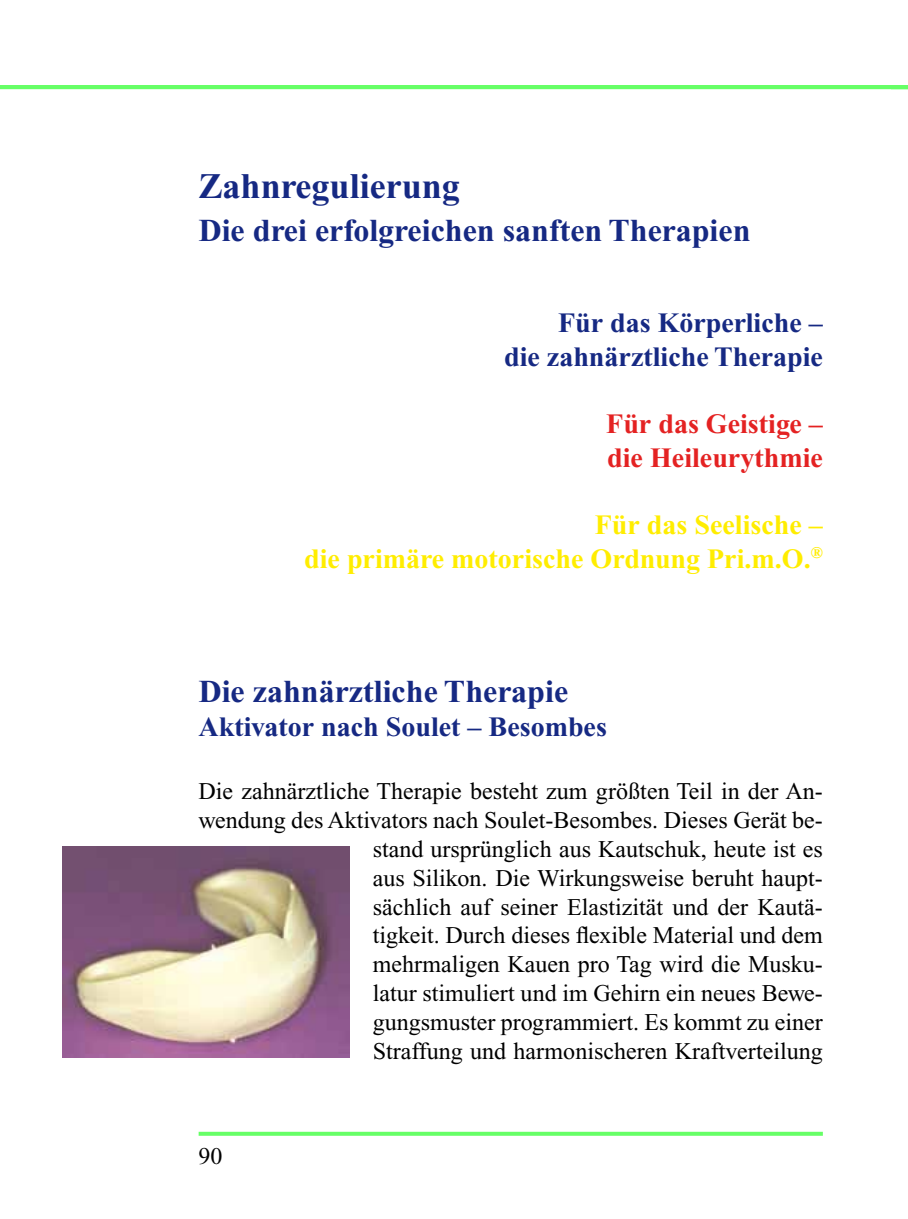
<style>
.page{position:relative;width:908px;height:1219px;background:#fff}
.page>*{position:absolute;margin:0;border:0;box-sizing:border-box;transform-origin:0 0}
.t1{font:700 36px "Times New Roman";color:#162983}
.t2{font:700 32px "Times New Roman";color:#162983}
.t3{font:700 28px/33.6px "Times New Roman";color:#162983;text-align:right}
.t4{font:700 28px/33.6px "Times New Roman";color:#ffed00;text-align:right}
.t5{font:700 28px/33.6px "Times New Roman";color:#e42222}
.t6{font:24px/28.8px "Times New Roman";color:#000;text-align:right}
</style>
<div class="page">
<svg style="left:198px;top:1132px;width:624px;height:4px;background:#6dff6d"></svg>
<hr style="left:0;top:85px;width:907px;height:4px;background:#6f6">
<img style="left:62px;top:846px;width:288px;height:211px">
<h1 class="t1" style="left:198px;top:166px;width:262px">Zahnregulierung</h1>
<h2 class="t2" style="left:198px;top:213px;width:553px">Die drei erfolgreichen sanften Therapien</h2>
<p class="t3" style="left:504px;top:306px;width:320px">Für das Körperliche –<br>die zahnärztliche Therapie</p>
<p class="t5" style="left:606px;top:407px;width:218px">Für das Geistige – die Heileurythmie</p>
<p class="t4" style="left:304px;top:508px;width:520px">Für das Seelische –<br>die primäre motorische Ordnung Pri.m.O.<sup>®</sup></p>
<h2 class="t2" style="left:198px;top:674px;width:371px">Die zahnärztliche Therapie</h2>
<p class="t3" style="left:198px;top:710px;width:409px">Aktivator nach Soulet – Besombes</p>
<p class="t6" style="left:198px;top:777px;width:625px">Die zahnärztliche Therapie besteht zum größten Teil in der An&shy;wendung des Aktivators nach Soulet-Besombes. Dieses Gerät be&shy;stand ursprünglich aus Kautschuk, heute ist es<br>aus Silikon. Die Wirkungsweise beruht haupt-<br>sächlich auf seiner Elastizität und der Kautä-<br>tigkeit. Durch dieses flexible Material und dem<br>mehrmaligen Kauen pro Tag wird die Musku-<br>latur stimuliert und im Gehirn ein neues Bewe-<br>gungsmuster programmiert. Es kommt zu einer<br>Straffung und harmonischeren Kraftverteilung</p>
<p class="t6" style="left:198px;top:1142px;width:25px">90</p>
</div>
